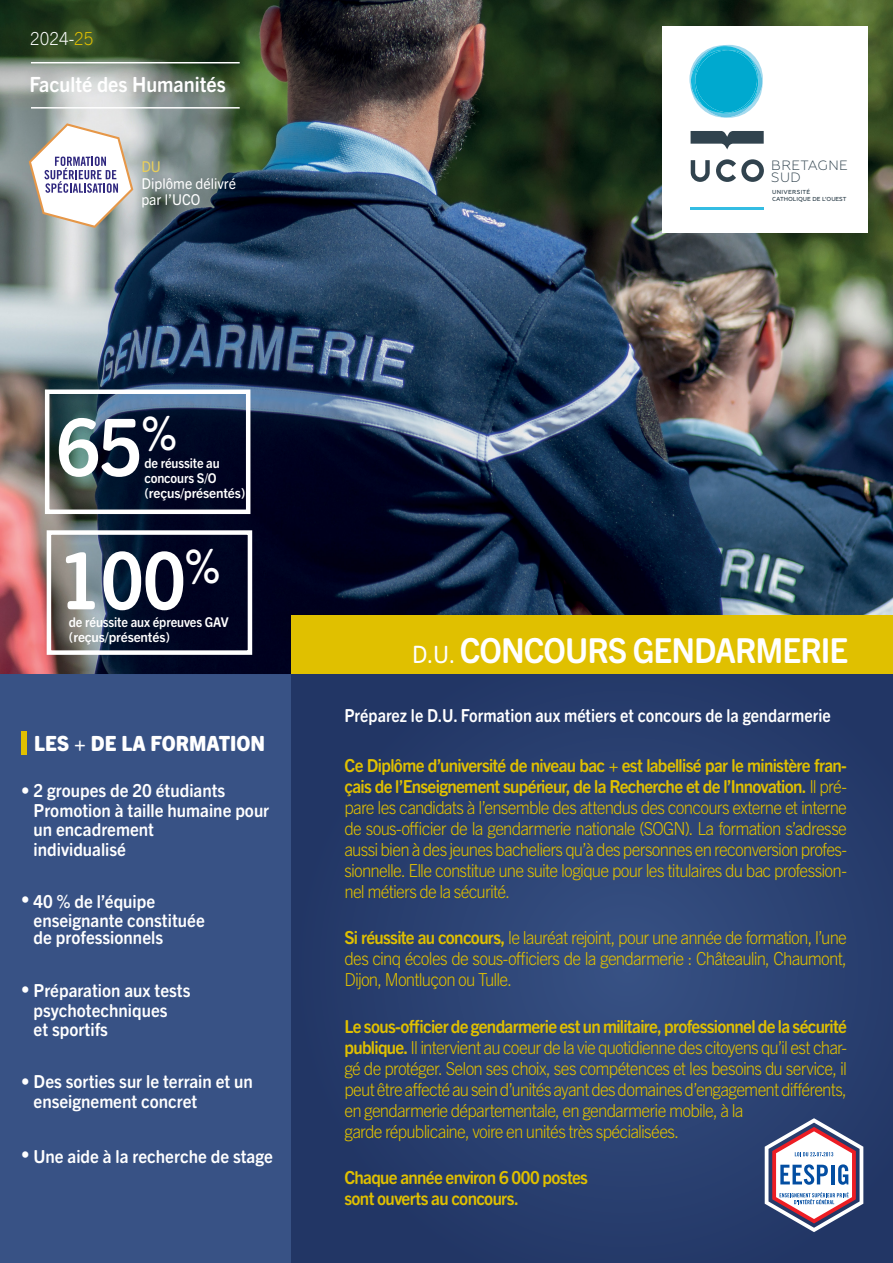
<style>
.page{position:relative;width:893px;height:1263px;background:#fff}
.page>*{position:absolute;margin:0;border:0;box-sizing:border-box;transform-origin:0 0}
.t1{font:700 79.5px "Trade Gothic Next SR Pro";color:#fff;scale:.94 1}
.t2{font:700 34.5px "Trade Gothic Next SR Pro";letter-spacing:-.03em;color:#fff;scale:.94 1}
.t3{font:700 21px "Trade Gothic Next SR Pro";color:#fff;scale:.94 1}
.t4{font:800 21px "Trade Gothic Next SR Pro";color:#fff;scale:.94 1}
.t5{font:300 18px/21px "Trade Gothic Next LT Pro";letter-spacing:-.05em;color:#e0c000;text-align:justify;scale:.94 1}
.t6{font:700 18px/21px "Trade Gothic Next SR Pro";letter-spacing:-.04em;color:#e0c000;scale:.94 1}
.t7{font:700 18px/19.5px "Trade Gothic Next SR Pro";color:#fff;scale:.94 1}
.t8{font:700 18px "Trade Gothic Next SR Pro";color:#fff;scale:.89 1}
.t9{font:300 18px "Trade Gothic Next LT Pro";color:#fff;scale:.94 1}
.t10{font:15px/16.5px "Trade Gothic Next SR Pro";color:#fff;scale:.94 1}
.t11{font:15px "Trade Gothic Next SR Pro";color:#e9ce5b;scale:.94 1}
.t12{font:700 13.5px/15px "Trade Gothic Next SR Pro";letter-spacing:-.01em;color:#fff;scale:.94 1}
.t13{font:300 13.5px/12.5px "Geometria";letter-spacing:.025em;color:#31434e}
.t14{font:500 5.85px/6.9px "Geometria";color:#31434e}
.s1{color:#e0c000}
.s2{font-weight:400;font-size:24px}
.s3{font-family:"Trade Gothic Next LT Pro";font-weight:300}
.s4{font-family:"Trade Gothic Next SR Pro";font-weight:700}
</style>
<div class="page">
<div style="left:0;top:672px;width:893px;height:591px;background:#385285"></div>
<svg style="left:292px;top:674px;width:601px;height:589px;fill:#283e6e"></svg>
<img style="left:0;top:0;width:893px;height:674px">
<div style="left:292px;top:615px;width:601px;height:59px;background:#e0c000"></div>
<div style="left:662px;top:27px;width:205px;height:206px;background:#fff"></div>
<svg style="left:691px;top:160px;width:19px;height:22px"></svg>
<svg style="left:716px;top:159px;width:48px;height:23px"></svg>
<svg style="left:691px;top:131px;width:73px;height:19px"></svg>
<hr style="left:690px;top:207px;width:74px;height:3px;background:#34bde3">
<svg style="left:689px;top:45px;width:74px;height:73px"></svg>
<div style="left:21px;top:731px;width:6px;height:24px;background:#e0c000"></div>
<hr style="left:31px;top:62px;width:209px;height:1px;background:#fff">
<hr style="left:31px;top:107px;width:209px;height:2px;background:#fff">
<svg style="left:765px;top:1118px;width:98px;height:114px"></svg>
<svg style="left:29px;top:123px;width:104px;height:105px"></svg>
<div style="left:45px;top:389px;width:205px;height:125px;border:4px solid #fff"></div>
<div style="left:47px;top:530px;width:205px;height:125px;border:4px solid #fff"></div>
<p class="t9" style="left:30px;top:26px;width:69px">2024-<span class="s1">25</span></p>
<p class="t3" style="left:29px;top:69px;width:210px">Faculté des Humanités</p>
<p class="t11" style="left:141px;top:156px;width:22px">DU</p>
<p class="t10" style="left:141px;top:174px;width:102px">Diplôme délivré par l’UCO</p>
<p class="t13" style="left:771px;top:159px;width:78px">BRETAGNE<br>SUD</p>
<p class="t14" style="left:772px;top:189px;width:76px">UNIVERSITÉ<br>CATHOLIQUE DE L’OUEST</p>
<h1 class="t1" style="left:57px;top:392px;width:129px">65<sup>%</sup></h1>
<p class="t12" style="left:144px;top:455px;width:109px">de réussite au concours S/O (reçus/présentés)</p>
<h1 class="t1" style="left:59px;top:525px;width:173px">100<sup>%</sup></h1>
<p class="t12" style="left:69px;top:614px;width:172px">de réussite aux épreuves GAV (reçus/présentés)</p>
<p class="t4" style="left:34px;top:728px;width:247px">LES + DE LA FORMATION</p>
<p class="t7" style="left:34px;top:780px;width:252px;text-indent:-12px">• 2 groupes de 20 étudiants<br>Promotion à taille humaine pour un encadrement<br>individualisé</p>
<p class="t7" style="left:34px;top:890px;width:184px;text-indent:-12px">• 40 % de l’équipe enseignante constituée</p>
<p class="t7" style="left:34px;top:926px;width:139px">de professionnels</p>
<p class="t7" style="left:34px;top:980px;width:168px;text-indent:-12px">• Préparation aux tests psychotechniques<br>et sportifs</p>
<p class="t7" style="left:34px;top:1071px;width:235px;text-indent:-12px">• Des sorties sur le terrain et un enseignement concret</p>
<p class="t7" style="left:21px;top:1145px;width:269px">• Une aide à la recherche de stage</p>
<h2 class="t2" style="left:412px;top:626px;width:465px"><span class="s2">D.U.</span> CONCOURS GENDARMERIE</h2>
<p class="t8" style="left:344px;top:703px;width:548px">Préparez le D.U. Formation aux métiers et concours de la gendarmerie</p>
<p class="t6" style="left:344px;top:753px;width:536px">Ce Diplôme d’université de niveau bac + est labellisé par le ministère fran&shy;çais de l’Enseignement supérieur, de la Recherche et de l’Innovation. <span class="s3">Il pré-</span></p>
<p class="t5" style="left:344px;top:795px;width:536px">pare les candidats à l’ensemble des attendus des concours externe et interne de sous-officier de la gendarmerie nationale (SOGN). La formation s’adresse aussi bien à des jeunes bacheliers qu’à des personnes en reconversion profes&shy;sionnelle. Elle constitue une suite logique pour les titulaires du bac profession&shy;nel métiers de la sécurité.</p>
<p class="t5" style="left:344px;top:926px;width:536px"><span class="s4">Si réussite au concours,</span> le lauréat rejoint, pour une année de formation, l’une des cinq écoles de sous-officiers de la gendarmerie : Châteaulin, Chaumont, Dijon, Montluçon ou Tulle.</p>
<p class="t6" style="left:344px;top:1014px;width:536px">Le sous-officier de gendarmerie est un militaire, professionnel de la sécurité</p>
<p class="t5" style="left:344px;top:1035px;width:536px;text-align:left"><span class="s4">publique.</span> Il intervient au coeur de la vie quotidienne des citoyens qu’il est char&shy;gé de protéger. Selon ses choix, ses compétences et les besoins du service, il peut être affecté au sein d’unités ayant des domaines d’engagement différents, en gendarmerie départementale, en gendarmerie mobile, à la<br>garde républicaine, voire en unités très spécialisées.</p>
<p class="t6" style="left:344px;top:1166px;width:261px">Chaque année environ 6 000 postes sont ouverts au concours.</p>
</div>
